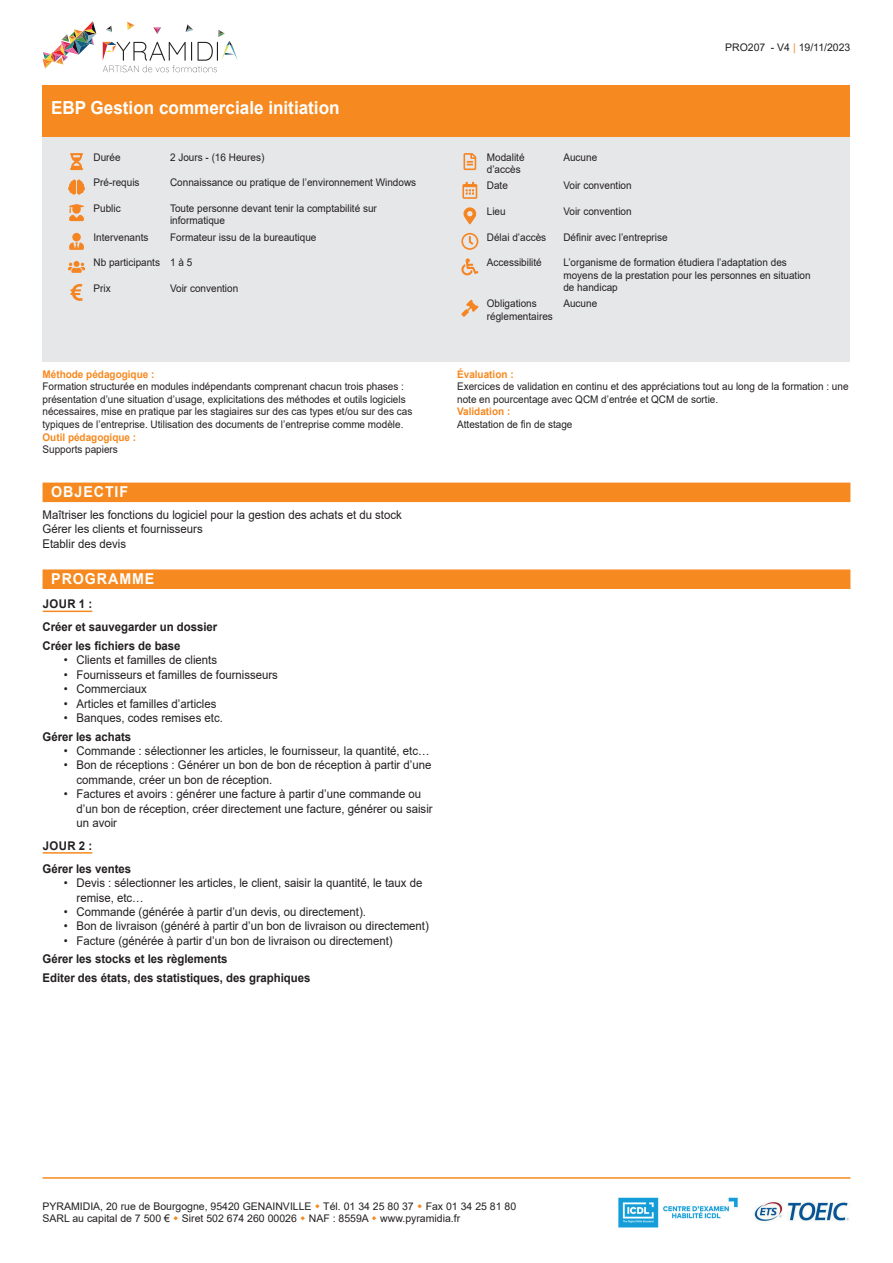
<style>
.page{position:relative;width:893px;height:1263px;background:#fff}
.page>*{position:absolute;margin:0;border:0;box-sizing:border-box;transform-origin:0 0}
.t1{font:700 18px "Arial";color:#fff;scale:.95 1}
.t2{font:700 15px "Arial";letter-spacing:.065em;color:#fff;scale:.95 1}
.t3{font:12px/14.4px "Arial";color:#231f20;scale:.95 1}
.t4{font:700 12px/23px "Arial";color:#231f20;scale:.95 1}
.t5{font:10.5px/12.6px "Arial";color:#231f20;scale:.95 1}
.t6{font:10.5px/12.6px "Arial";color:#231f20}
.t7{font:700 10.5px "Arial";color:#f6891f;scale:.95 1}
.s1{color:#f6891f}
</style>
<div class="page">
<hr style="left:43px;top:1177px;width:807px;height:2px;background:#f6891f">
<div style="left:43px;top:483px;width:807px;height:19px;background:#f6891f"></div>
<div style="left:43px;top:569px;width:807px;height:20px;background:#f6891f"></div>
<div style="left:43px;top:136px;width:807px;height:225px;background:#e6e7e9"></div>
<img style="left:618px;top:1197px;width:120px;height:31px">
<img style="left:754px;top:1202px;width:95px;height:20px">
<svg style="left:43px;top:21px;width:53px;height:48px"></svg>
<svg style="left:103px;top:22px;width:135px;height:50px"></svg>
<div style="left:43px;top:85px;width:807px;height:51px;background:#f6891f"></div>
<hr style="left:43px;top:611px;width:49px;height:1px;background:#f6891f">
<hr style="left:43px;top:852px;width:49px;height:2px;background:#f6891f">
<svg style="left:70px;top:153px;width:13px;height:17px"></svg>
<svg style="left:68px;top:180px;width:17px;height:15px"></svg>
<svg style="left:69px;top:204px;width:15px;height:17px"></svg>
<svg style="left:69px;top:233px;width:15px;height:17px"></svg>
<svg style="left:68px;top:261px;width:17px;height:12px"></svg>
<svg style="left:70px;top:284px;width:13px;height:17px"></svg>
<svg style="left:463px;top:153px;width:13px;height:17px"></svg>
<svg style="left:462px;top:182px;width:15px;height:17px"></svg>
<svg style="left:463px;top:207px;width:13px;height:17px"></svg>
<svg style="left:461px;top:233px;width:17px;height:17px"></svg>
<svg style="left:461px;top:258px;width:17px;height:17px"></svg>
<svg style="left:461px;top:300px;width:17px;height:17px"></svg>
<h1 class="t1" style="left:51px;top:95px;width:305px">EBP Gestion commerciale initiation</h1>
<p class="t5" style="left:94px;top:151px;width:30px">Durée</p>
<p class="t5" style="left:170px;top:151px;width:101px">2 Jours - (16 Heures)</p>
<p class="t5" style="left:94px;top:176px;width:50px">Pré-requis</p>
<p class="t5" style="left:170px;top:176px;width:261px">Connaissance ou pratique de l’environnement Windows</p>
<p class="t5" style="left:94px;top:202px;width:30px">Public</p>
<p class="t5" style="left:170px;top:202px;width:219px">Toute personne devant tenir la comptabilité sur informatique</p>
<p class="t5" style="left:94px;top:230px;width:59px">Intervenants</p>
<p class="t5" style="left:170px;top:230px;width:156px">Formateur issu de la bureautique</p>
<p class="t5" style="left:94px;top:256px;width:105px">Nb participants 1 à 5</p>
<p class="t5" style="left:94px;top:281px;width:20px">Prix</p>
<p class="t5" style="left:170px;top:281px;width:73px">Voir convention</p>
<p class="t7" style="left:43px;top:366px;width:119px">Méthode pédagogique :</p>
<p class="t5" style="left:43px;top:380px;width:391px">Formation structurée en modules indépendants comprenant chacun trois phases : présentation d’une situation d’usage, explicitations des méthodes et outils logiciels nécessaires, mise en pratique par les stagiaires sur des cas types et/ou sur des cas typiques de l’entreprise. Utilisation des documents de l’entreprise comme modèle.</p>
<p class="t7" style="left:43px;top:429px;width:100px">Outil pédagogique :</p>
<p class="t5" style="left:43px;top:443px;width:81px">Supports papiers</p>
<h2 class="t2" style="left:51px;top:481px;width:83px">OBJECTIF</h2>
<p class="t3" style="left:43px;top:507px;width:380px">Maîtriser les fonctions du logiciel pour la gestion des achats et du stock<br>Gérer les clients et fournisseurs<br>Etablir des devis</p>
<h2 class="t2" style="left:51px;top:568px;width:110px">PROGRAMME</h2>
<p class="t4" style="left:43px;top:593px;width:186px">JOUR 1 :<br>Créer et sauvegarder un dossier</p>
<p class="t4" style="left:43px;top:634px;width:147px">Créer les fichiers de base</p>
<p class="t3" style="left:64px;top:653px;width:163px">• Clients et familles de clients</p>
<p class="t3" style="left:64px;top:667px;width:227px">• Fournisseurs et familles de fournisseurs</p>
<p class="t3" style="left:64px;top:682px;width:89px">• Commerciaux</p>
<p class="t3" style="left:64px;top:696px;width:162px">• Articles et familles d’articles</p>
<p class="t3" style="left:64px;top:710px;width:169px">• Banques, codes remises etc.</p>
<p class="t4" style="left:43px;top:725px;width:95px">Gérer les achats</p>
<p class="t3" style="left:64px;top:743px;width:386px">• Commande : sélectionner les articles, le fournisseur, la quantité, etc…</p>
<p class="t3" style="left:77px;top:758px;width:375px;text-indent:-13px">• Bon de réceptions : Générer un bon de bon de réception à partir d’une commande, créer un bon de réception.</p>
<p class="t3" style="left:77px;top:787px;width:376px;text-indent:-13px">• Factures et avoirs : générer une facture à partir d’une commande ou d’un bon de réception, créer directement une facture, générer ou saisir un avoir</p>
<p class="t4" style="left:43px;top:834px;width:95px">JOUR 2 :<br>Gérer les ventes</p>
<p class="t3" style="left:77px;top:876px;width:366px;text-indent:-13px">• Devis : sélectionner les articles, le client, saisir la quantité, le taux de remise, etc…</p>
<p class="t3" style="left:64px;top:904px;width:320px">• Commande (générée à partir d’un devis, ou directement).</p>
<p class="t3" style="left:64px;top:919px;width:386px">• Bon de livraison (généré à partir d’un bon de livraison ou directement)</p>
<p class="t3" style="left:64px;top:933px;width:348px">• Facture (générée à partir d’un bon de livraison ou directement)</p>
<p class="t4" style="left:43px;top:950px;width:284px;line-height:18.6px">Gérer les stocks et les règlements<br>Editer des états, des statistiques, des graphiques</p>
<p class="t6" style="left:725px;top:41px;width:42px">PRO207</p>
<p class="t6" style="left:771px;top:41px;width:81px">- V4 <span class="s1">|</span> 19/11/2023</p>
<p class="t5" style="left:487px;top:151px;width:41px">Modalité d’accès</p>
<p class="t5" style="left:563px;top:151px;width:37px">Aucune</p>
<p class="t5" style="left:487px;top:179px;width:24px">Date</p>
<p class="t5" style="left:563px;top:179px;width:73px">Voir convention</p>
<p class="t5" style="left:487px;top:205px;width:21px">Lieu</p>
<p class="t5" style="left:563px;top:205px;width:73px">Voir convention</p>
<p class="t5" style="left:487px;top:230px;width:64px">Délai d’accès</p>
<p class="t5" style="left:563px;top:230px;width:111px">Définir avec l’entreprise</p>
<p class="t5" style="left:487px;top:256px;width:59px">Accessibilité</p>
<p class="t5" style="left:563px;top:256px;width:262px">L’organisme de formation étudiera l’adaptation des moyens de la prestation pour les personnes en situation de handicap</p>
<p class="t5" style="left:487px;top:297px;width:71px">Obligations réglementaires</p>
<p class="t5" style="left:563px;top:297px;width:37px">Aucune</p>
<p class="t7" style="left:457px;top:366px;width:61px">Évaluation :</p>
<p class="t5" style="left:457px;top:380px;width:414px">Exercices de validation en continu et des appréciations tout au long de la formation : une note en pourcentage avec QCM d’entrée et QCM de sortie.</p>
<p class="t7" style="left:457px;top:404px;width:58px">Validation :</p>
<p class="t5" style="left:457px;top:418px;width:123px">Attestation de fin de stage</p>
<p class="t6" style="left:43px;top:1200px;width:475px">PYRAMIDIA, 20 rue de Bourgogne, 95420 GENAINVILLE Tél. 01 34 25 80 37 Fax 01 34 25 81 80<br>SARL au capital de 7 500 € Siret 502 674 260 00026 NAF : 8559A www.pyramidia.fr</p>
</div>
